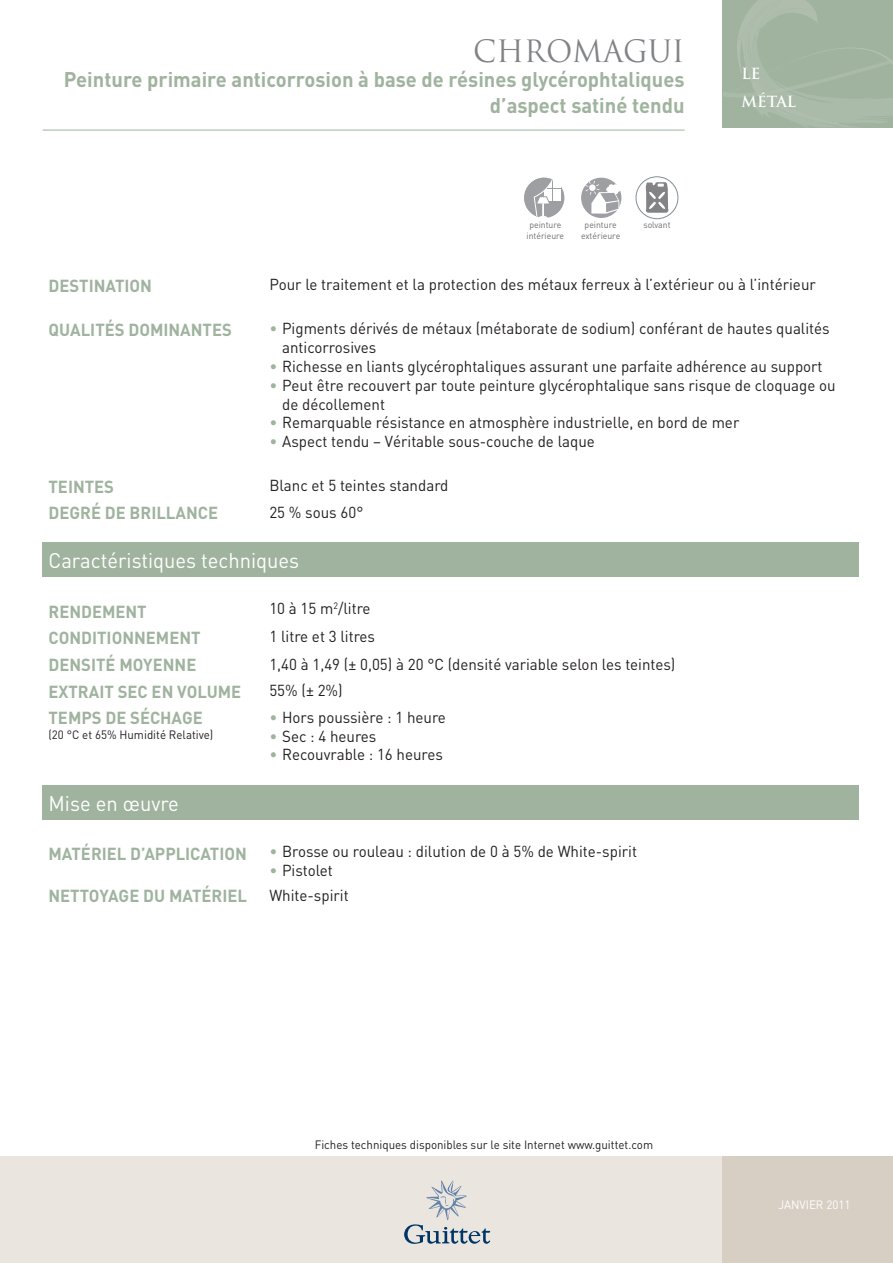
<style>
.page{position:relative;width:893px;height:1263px;background:#fff}
.page>*{position:absolute;margin:0;border:0;box-sizing:border-box;transform-origin:0 0}
.t1{font:30px "Trajan";color:#808285;scale:.96 1}
.t2{font:700 21px/25.2px "DIN";color:#9fb39e;text-align:right;scale:.96 1}
.t3{font:21px "DIN";color:#fff;scale:.96 1}
.t4{font:700 17.25px "DIN";color:#9fb39e;scale:.96 1}
.TEXTE_NOIR_AVEC_PUCE{font:15.75px/18.9px "DIN";color:#231f20;scale:.96 1}
.TEXTE_NOIR{font:15.75px "DIN";color:#231f20;scale:.96 1}
.t5{font:700 15px "Trajan";color:#fff}
.t6{font:12px "DIN";color:#231f20;scale:.96 1}
.t7{font:12px "DIN";color:#fff;scale:.96 1}
.t8{font:9px "DIN";color:#6c6d70;scale:.96 1}
.s1{color:#9fb39e}
</style>
<div class="page">
<svg style="left:723px;top:0;width:170px;height:128px;background:#a2b5a1"></svg>
<hr style="left:43px;top:130px;width:642px;height:1px;background:#9fb39e">
<div style="left:43px;top:543px;width:816px;height:34px;background:#9fb39e"></div>
<div style="left:43px;top:785px;width:816px;height:34px;background:#9fb39e"></div>
<div style="left:0;top:1157px;width:893px;height:106px;background:#eae5de"></div>
<svg style="left:404px;top:1180px;width:86px;height:64px"></svg>
<div style="left:723px;top:1157px;width:170px;height:106px;background:#d7cfc4"></div>
<div style="left:524px;top:178px;width:40px;height:40px;background:#9d9fa2;border-radius:50%"></div>
<div style="left:553px;top:176px;width:7px;height:12px;background:#fff"></div>
<div style="left:553px;top:189px;width:7px;height:12px;background:#fff"></div>
<svg style="left:524px;top:178px;width:30px;height:40px"></svg>
<div style="left:581px;top:178px;width:40px;height:40px;background:#9d9fa2;border-radius:50%"></div>
<svg style="left:585px;top:180px;width:35px;height:34px"></svg>
<div style="left:636px;top:176px;width:42px;height:43px;border:1px solid #828f96;border-radius:50%"></div>
<svg style="left:646px;top:182px;width:22px;height:31px"></svg>
<p class="t1" style="left:473px;top:33px;width:222px">CHROMAGUI</p>
<p class="t2" style="left:64px;top:66px;width:648px">Peinture primaire anticorrosion à base de résines glycérophtaliques d’aspect satiné tendu</p>
<p class="t8" style="left:529px;top:220px;width:35px">peinture</p>
<p class="t8" style="left:526px;top:230px;width:41px">intérieure</p>
<p class="t8" style="left:585px;top:220px;width:35px">peinture</p>
<p class="t8" style="left:581px;top:230px;width:42px">extérieure</p>
<p class="t8" style="left:643px;top:220px;width:30px">solvant</p>
<p class="t5" style="left:742px;top:64px;width:20px">LE</p>
<p class="t5" style="left:742px;top:92px;width:56px">MÉTAL</p>
<p class="t4" style="left:49px;top:274px;width:109px">DESTINATION</p>
<p class="TEXTE_NOIR" style="left:269px;top:275px;width:571px">Pour le traitement et la protection des métaux ferreux à l’extérieur ou à l’intérieur</p>
<p class="t4" style="left:49px;top:318px;width:193px">QUALITÉS DOMINANTES</p>
<p class="TEXTE_NOIR_AVEC_PUCE" style="left:282px;top:319px;width:572px;text-indent:-13px"><span class="s1">•</span> Pigments dérivés de métaux (métaborate de sodium) conférant de hautes qualités anticorrosives</p>
<p class="TEXTE_NOIR_AVEC_PUCE" style="left:269px;top:356px;width:578px"><span class="s1">•</span> Richesse en liants glycérophtaliques assurant une parfaite adhérence au support</p>
<p class="TEXTE_NOIR_AVEC_PUCE" style="left:282px;top:375px;width:578px;text-indent:-13px"><span class="s1">•</span> Peut être recouvert par toute peinture glycérophtalique sans risque de cloquage ou de décollement</p>
<p class="TEXTE_NOIR_AVEC_PUCE" style="left:269px;top:413px;width:491px"><span class="s1">•</span> Remarquable résistance en atmosphère industrielle, en bord de mer</p>
<p class="TEXTE_NOIR_AVEC_PUCE" style="left:269px;top:432px;width:341px"><span class="s1">•</span> Aspect tendu – Véritable sous-couche de laque</p>
<p class="t4" style="left:49px;top:475px;width:70px">TEINTES</p>
<p class="TEXTE_NOIR" style="left:269px;top:476px;width:188px">Blanc et 5 teintes standard</p>
<p class="t4" style="left:49px;top:502px;width:178px">DEGRÉ DE BRILLANCE</p>
<p class="TEXTE_NOIR" style="left:269px;top:502px;width:99px">25 % sous 60°</p>
<p class="t3" style="left:49px;top:547px;width:263px">Caractéristiques techniques</p>
<p class="t4" style="left:49px;top:600px;width:104px">RENDEMENT</p>
<p class="TEXTE_NOIR" style="left:269px;top:599px;width:107px">10 à 15 m<sup>2</sup>/litre</p>
<p class="t4" style="left:49px;top:626px;width:160px">CONDITIONNEMENT</p>
<p class="TEXTE_NOIR" style="left:269px;top:627px;width:112px">1 litre et 3 litres</p>
<p class="t4" style="left:49px;top:654px;width:156px">DENSITÉ MOYENNE</p>
<p class="TEXTE_NOIR" style="left:269px;top:654px;width:425px">1,40 à 1,49 (± 0,05) à 20 °C (densité variable selon les teintes)</p>
<p class="t4" style="left:49px;top:680px;width:202px">EXTRAIT SEC EN VOLUME</p>
<p class="TEXTE_NOIR" style="left:269px;top:681px;width:78px">55% (± 2%)</p>
<p class="t4" style="left:49px;top:707px;width:162px">TEMPS DE SÉCHAGE</p>
<p class="t6" style="left:49px;top:727px;width:173px">(20 °C et 65% Humidité Relative)</p>
<p class="TEXTE_NOIR_AVEC_PUCE" style="left:269px;top:707px;width:185px"><span class="s1">•</span> Hors poussière : 1 heure</p>
<p class="TEXTE_NOIR_AVEC_PUCE" style="left:269px;top:726px;width:113px"><span class="s1">•</span> Sec : 4 heures</p>
<p class="TEXTE_NOIR_AVEC_PUCE" style="left:269px;top:745px;width:182px"><span class="s1">•</span> Recouvrable : 16 heures</p>
<p class="t3" style="left:49px;top:790px;width:137px">Mise en œuvre</p>
<p class="t4" style="left:49px;top:843px;width:208px">MATÉRIEL D’APPLICATION</p>
<p class="TEXTE_NOIR_AVEC_PUCE" style="left:269px;top:842px;width:385px"><span class="s1">•</span> Brosse ou rouleau : dilution de 0 à 5% de White-spirit</p>
<p class="TEXTE_NOIR_AVEC_PUCE" style="left:269px;top:860px;width:68px"><span class="s1">•</span> Pistolet</p>
<p class="t4" style="left:49px;top:885px;width:208px">NETTOYAGE DU MATÉRIEL</p>
<p class="TEXTE_NOIR" style="left:269px;top:885px;width:84px">White-spirit</p>
<p class="t6" style="left:315px;top:1137px;width:354px">Fiches techniques disponibles sur le site Internet www.guittet.com</p>
<p class="t7" style="left:778px;top:1197px;width:77px">JANVIER 2011</p>
</div>
